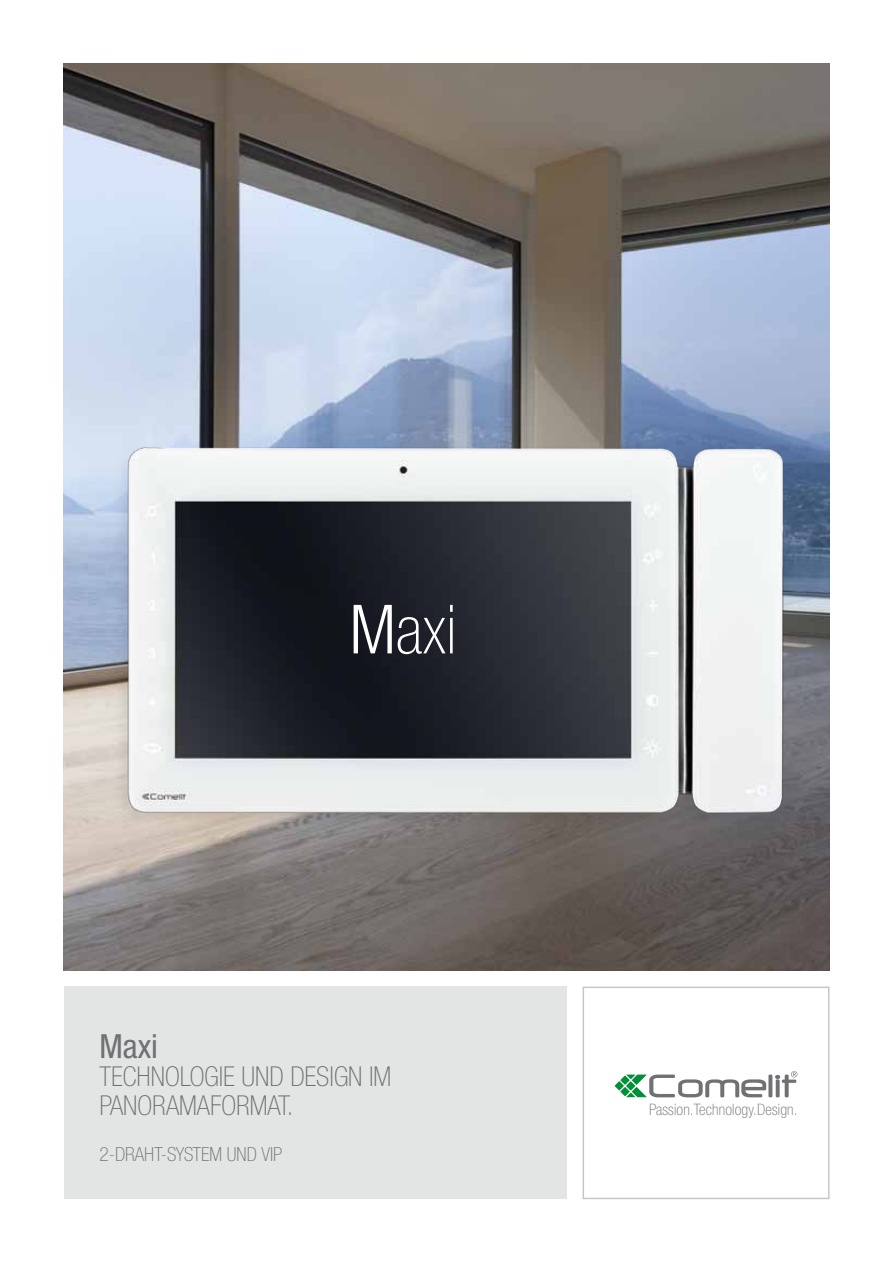
<style>
.page{position:relative;width:893px;height:1263px;background:#fff}
.page>*{position:absolute;margin:0;border:0;box-sizing:border-box;transform-origin:0 0}
.t1{font:100 condensed 67.95px "Helvetica Neue LTW1 G";color:#fff}
.t2{font:condensed 33.3px "Helvetica Neue LTW1 G";color:#707172}
.t3{font:100 condensed 27.45px/28.5px "Helvetica Neue LTW1 G";color:#707172}
.t4{font:100 condensed 19.5px "Helvetica Neue LTW1 G";color:#707172}
.t5{font:100 condensed 15.75px "Helvetica Neue LTW1 G";letter-spacing:.01em;color:#707172}
.s1{font-weight:300}
</style>
<div class="page">
<div style="left:64px;top:986px;width:503px;height:213px;background:#e3e4e4"></div>
<div style="left:583px;top:986px;width:247px;height:213px;border:2px solid #c6c7c8"></div>
<svg style="left:614px;top:1081px;width:10px;height:10px"></svg>
<svg style="left:620px;top:1087px;width:10px;height:9px"></svg>
<svg style="left:620px;top:1075px;width:10px;height:10px"></svg>
<svg style="left:626px;top:1071px;width:171px;height:26px"></svg>
<img style="left:64px;top:64px;width:765px;height:906px">
<img style="left:70px;top:408px;width:721px;height:449px">
<h1 class="t1" style="left:349px;top:591px;width:108px"><span class="s1">M</span>axi</h1>
<p class="t2" style="left:99px;top:1026px;width:60px">Maxi</p>
<p class="t3" style="left:99px;top:1063px;width:293px">TECHNOLOGIE UND DESIGN IM<br>PANORAMAFORMAT.</p>
<p class="t4" style="left:99px;top:1143px;width:184px">2-DRAHT-SYSTEM UND VIP</p>
<p class="t5" style="left:649px;top:1100px;width:150px">Passion.Technology.Design.</p>
</div>
